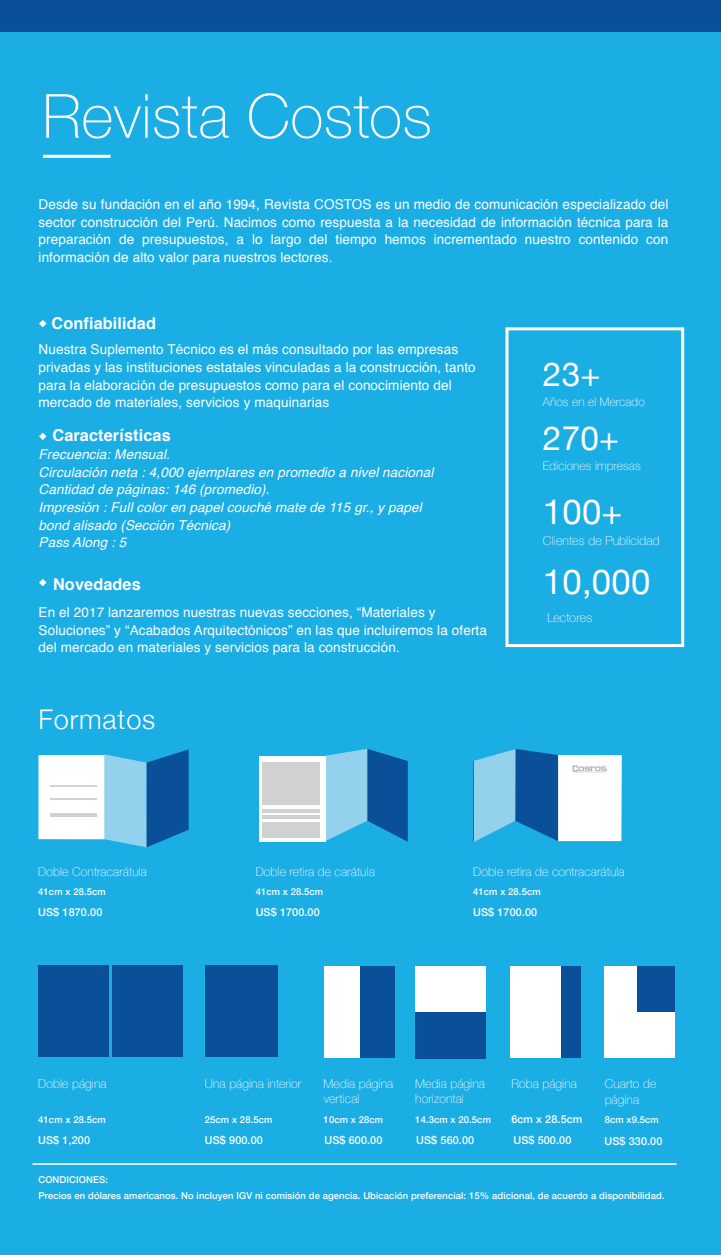
<style>
.page{position:relative;width:721px;height:1255px;background:#fff}
.page>*{position:absolute;margin:0;border:0;box-sizing:border-box;transform-origin:0 0}
.t1{font:100 61.05px "Helvetica Neue";letter-spacing:.01em;color:#fff}
.t2{font:34.65px "Helvetica Neue";letter-spacing:.01em;color:#fff}
.t3{font:33.3px "Helvetica Neue";color:#fff}
.t4{font:300 27.15px "Helvetica Neue";letter-spacing:.03em;color:#fff}
.t5{font:700 16.35px "Helvetica";letter-spacing:.005em;color:#fff}
.t6{font:13.65px/17.7px "Helvetica";letter-spacing:.005em;color:#fff}
.t7{font:italic 13.65px/17.7px "Helvetica";letter-spacing:.005em;color:#fff}
.t8{font:100 12.45px "Helvetica Neue";letter-spacing:.01em;color:#fff}
.t9{font:100 12.15px/15.8px "Helvetica Neue";letter-spacing:.01em;color:#fff}
.t10{font:100 11.85px "Helvetica Neue";letter-spacing:.01em;color:#fff}
.t11{font:500 10.8px "Helvetica Neue";letter-spacing:.01em;color:#fff}
.t12{font:500 9.45px/15.8px "Helvetica Neue";letter-spacing:.01em;color:#fff}
</style>
<div class="page">
<div style="left:0;top:0;width:720px;height:1254px;background:#1baee5"></div>
<div style="left:505px;top:327px;width:178px;height:320px;border:3px solid #fff"></div>
<hr style="left:43px;top:155px;width:67px;height:3px;background:#fff">
<div style="left:205px;top:965px;width:72px;height:91px;background:#0a5099"></div>
<div style="left:38px;top:965px;width:71px;height:91px;background:#0a5099"></div>
<div style="left:112px;top:965px;width:70px;height:91px;background:#0a5099"></div>
<div style="left:509px;top:966px;width:71px;height:92px;background:#fff"></div>
<div style="left:38px;top:755px;width:66px;height:84px;background:#fff"></div>
<svg style="left:104px;top:749px;width:84px;height:98px;background:#4997c9"></svg>
<hr style="left:50px;top:798px;width:47px;height:2px;background:#d0d1d0">
<hr style="left:50px;top:785px;width:47px;height:1px;background:#d0d1d0">
<hr style="left:50px;top:813px;width:47px;height:3px;background:#d0d1d0">
<div style="left:557px;top:755px;width:64px;height:86px;background:#fff"></div>
<svg style="left:572px;top:765px;width:34px;height:8px"></svg>
<svg style="left:473px;top:749px;width:84px;height:93px"></svg>
<div style="left:323px;top:966px;width:71px;height:92px;background:#fff"></div>
<div style="left:359px;top:966px;width:35px;height:92px;background:#0a5099"></div>
<div style="left:560px;top:966px;width:20px;height:92px;background:#0a5099"></div>
<div style="left:604px;top:966px;width:70px;height:92px;background:#fff"></div>
<div style="left:637px;top:966px;width:37px;height:45px;background:#0a5099"></div>
<div style="left:415px;top:966px;width:70px;height:92px;background:#fff"></div>
<div style="left:415px;top:1011px;width:70px;height:47px;background:#0a5099"></div>
<svg style="left:39px;top:579px;width:7px;height:7px"></svg>
<svg style="left:39px;top:320px;width:7px;height:7px"></svg>
<svg style="left:39px;top:432px;width:7px;height:8px"></svg>
<hr style="left:32px;top:1163px;width:644px;height:1px;background:#fff">
<svg style="left:259px;top:756px;width:66px;height:86px;background:#f8f8f8"></svg>
<svg style="left:325px;top:749px;width:82px;height:93px"></svg>
<div style="left:262px;top:762px;width:57px;height:42px;background:#d0d1d0"></div>
<div style="left:262px;top:822px;width:57px;height:15px;background:#d0d1d0"></div>
<hr style="left:262px;top:809px;width:57px;height:3px;background:#d0d1d0">
<hr style="left:262px;top:815px;width:57px;height:3px;background:#d0d1d0">
<div style="left:0;top:0;width:720px;height:32px;background:#0a5099"></div>
<h1 class="t1" style="left:42px;top:70px;width:391px">Revista Costos</h1>
<p class="t6" style="left:39px;top:196px;width:631px;text-align:justify">Desde su fundación en el año 1994, Revista COSTOS es un medio de comunicación especializado del sector construcción del Perú. Nacimos como respuesta a la necesidad de información técnica para la preparación de presupuestos, a lo largo del tiempo hemos incrementado nuestro contenido con información de alto valor para nuestros lectores.</p>
<p class="t5" style="left:51px;top:309px;width:106px">Confiabilidad</p>
<p class="t6" style="left:39px;top:341px;width:438px">Nuestra Suplemento Técnico es el más consultado por las empresas privadas y las instituciones estatales vinculadas a la construcción, tanto para la elaboración de presupuestos como para el conocimiento del mercado de materiales, servicios y maquinarias</p>
<p class="t5" style="left:52px;top:422px;width:120px">Características</p>
<p class="t7" style="left:39px;top:445px;width:396px">Frecuencia: Mensual.<br>Circulación neta : 4,000 ejemplares en promedio a nivel nacional Cantidad de páginas: 146 (promedio).<br>Impresión : Full color en papel couché mate de 115 gr., y papel bond alisado (Sección Técnica)<br>Pass Along : 5</p>
<p class="t5" style="left:53px;top:571px;width:89px">Novedades</p>
<p class="t6" style="left:39px;top:603px;width:449px">En el 2017 lanzaremos nuestras nuevas secciones, “Materiales y<br>Soluciones” y “Acabados Arquitectónicos” en las que incluiremos la oferta del mercado en materiales y servicios para la construcción.</p>
<h3 class="t4" style="left:39px;top:697px;width:118px">Formatos</h3>
<h3 class="t3" style="left:542px;top:350px;width:59px">23+</h3>
<p class="t10" style="left:542px;top:392px;width:103px">Años en el Mercado</p>
<h3 class="t3" style="left:542px;top:414px;width:78px">270+</h3>
<p class="t10" style="left:542px;top:456px;width:99px">Ediciones impresas</p>
<h2 class="t2" style="left:542px;top:487px;width:81px">100+</h2>
<p class="t8" style="left:542px;top:530px;width:118px">Clientes de Publicidad</p>
<h2 class="t2" style="left:542px;top:556px;width:109px">10,000</h2>
<p class="t8" style="left:547px;top:608px;width:46px">Lectores</p>
<p class="t9" style="left:38px;top:863px;width:110px">Doble Contracarátula</p>
<p class="t12" style="left:38px;top:883px;width:69px">41cm x 28.5cm</p>
<p class="t11" style="left:38px;top:903px;width:66px">US$ 1870.00</p>
<p class="t9" style="left:255px;top:863px;width:121px">Doble retira de carátula</p>
<p class="t12" style="left:255px;top:883px;width:69px">41cm x 28.5cm</p>
<p class="t11" style="left:255px;top:903px;width:66px">US$ 1700.00</p>
<p class="t9" style="left:473px;top:863px;width:153px">Doble retira de contracarátula</p>
<p class="t12" style="left:473px;top:883px;width:69px">41cm x 28.5cm</p>
<p class="t11" style="left:473px;top:903px;width:66px">US$ 1700.00</p>
<p class="t9" style="left:38px;top:1075px;width:70px">Doble página</p>
<p class="t12" style="left:38px;top:1111px;width:69px">41cm x 28.5cm</p>
<p class="t9" style="left:205px;top:1075px;width:98px">Una página interior</p>
<p class="t12" style="left:205px;top:1111px;width:69px">25cm x 28.5cm</p>
<p class="t9" style="left:323px;top:1075px;width:71px">Media página</p>
<p class="t12" style="left:323px;top:1111px;width:61px">10cm x 28cm</p>
<p class="t9" style="left:323px;top:1090px;width:37px">vertical</p>
<p class="t9" style="left:415px;top:1075px;width:71px">Media página horizontal</p>
<p class="t12" style="left:415px;top:1111px;width:77px">14.3cm x 20.5cm</p>
<p class="t9" style="left:511px;top:1075px;width:67px">Roba página</p>
<p class="t11" style="left:511px;top:1110px;width:72px">6cm x 28.5cm</p>
<p class="t9" style="left:604px;top:1075px;width:53px">Cuarto de página</p>
<p class="t12" style="left:604px;top:1111px;width:56px">8cm x9.5cm</p>
<p class="t11" style="left:38px;top:1131px;width:53px">US$ 1,200</p>
<p class="t11" style="left:205px;top:1131px;width:59px">US$ 900.00</p>
<p class="t11" style="left:324px;top:1131px;width:59px">US$ 600.00</p>
<p class="t11" style="left:416px;top:1131px;width:59px">US$ 560.00</p>
<p class="t11" style="left:513px;top:1131px;width:59px">US$ 500.00</p>
<p class="t11" style="left:604px;top:1132px;width:59px">US$ 330.00</p>
<p class="t12" style="left:38px;top:1170px;width:627px">CONDICIONES:<br>Precios en dólares americanos. No incluyen IGV ni comisión de agencia. Ubicación preferencial: 15% adicional, de acuerdo a disponibilidad.</p>
</div>
